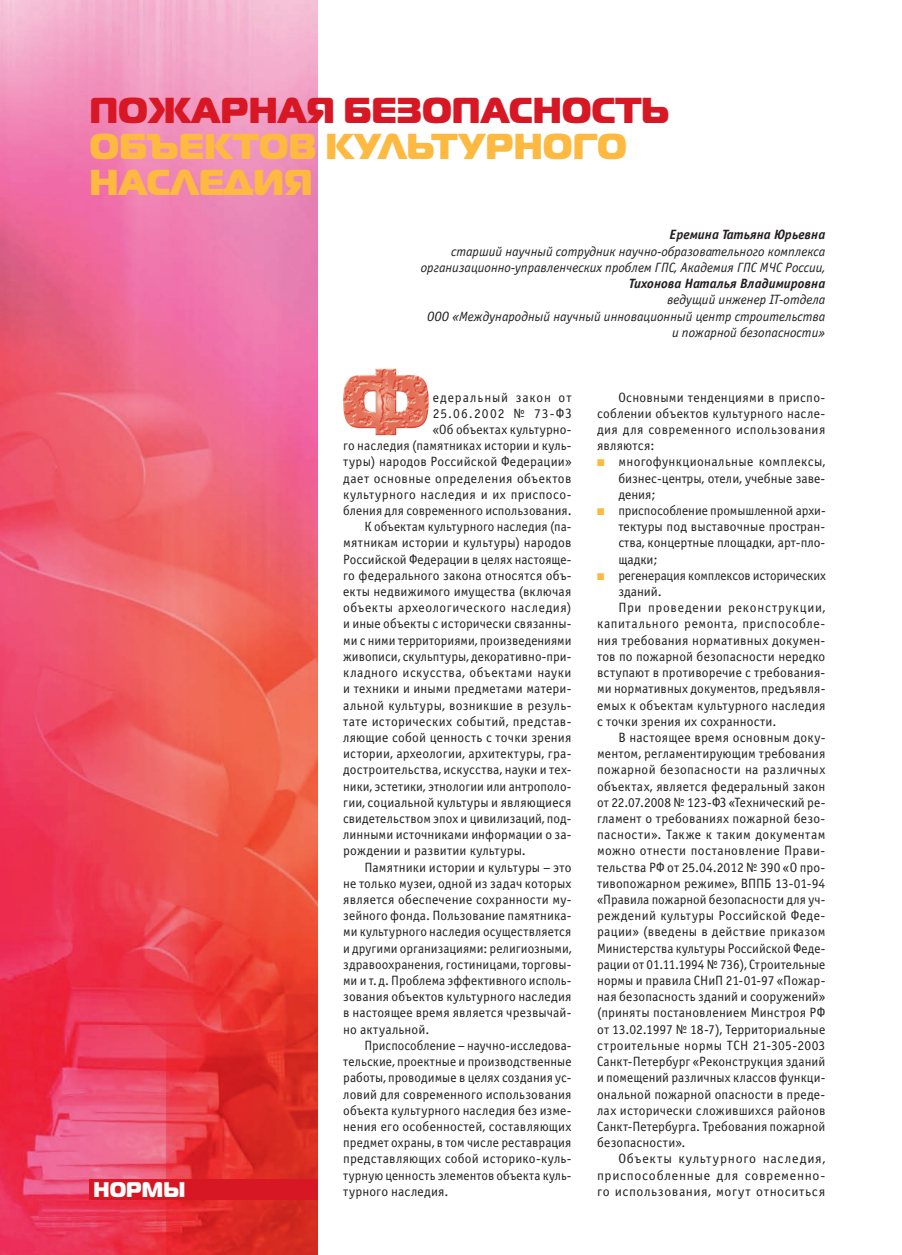
<style>
.page{position:relative;width:902px;height:1255px;background:#fff}
.page>*{position:absolute;margin:0;border:0;box-sizing:border-box;transform-origin:0 0}
.t1{font:36px/36px "Magistral Black C";color:#fdb940}
.t2{font:36px "Magistral Black C";color:#d71824}
.t3{font:21.3px "Magistral Black C";color:#fff;scale:.94 1}
.t4{font:13.5px/16.2px "Officina Sans C";letter-spacing:.01em;color:#231f20;text-align:justify}
.t5{font:italic 13.5px/16.2px "Officina Sans C";color:#231f20;text-align:right}
.t6{font:13.5px "Officina Sans C";letter-spacing:.03em;color:#231f20}
.t7{font:13.5px "Officina Sans C";letter-spacing:.035em;color:#231f20}
.t8{font:13.5px "Officina Sans C";letter-spacing:.04em;color:#231f20}
.t9{font:13.5px "Officina Sans C";letter-spacing:.055em;color:#231f20}
.t10{font:italic 700 13.5px "Officina Sans C";color:#231f20}
.t11{font:13.5px "Officina Sans C";letter-spacing:-.01em;color:#231f20}
.t12{font:13.5px "Officina Sans C";letter-spacing:.05em;color:#231f20}
.t13{font:13.5px "Officina Sans C";letter-spacing:.065em;color:#231f20}
.t14{font:13.5px "Officina Sans C";letter-spacing:.08em;color:#231f20}
.s1{color:#fdb940}
</style>
<div class="page">
<img style="left:0;top:0;width:317px;height:1254px">
<div style="left:89px;top:1179px;width:228px;height:20px;background:#d71824"></div>
<img style="left:343px;top:369px;width:86px;height:66px">
<h1 class="t2" style="left:89px;top:86px;width:581px">ПОЖАРНАЯ БЕЗОПАСНОСТЬ</h1>
<h1 class="t1" style="left:89px;top:126px;width:539px">ОБЪЕКТОВ КУЛЬТУРНОГО<br>НАСЛЕДИЯ</h1>
<h2 class="t3" style="left:94px;top:1175px;width:99px">НОРМЫ</h2>
<p class="t10" style="left:669px;top:227px;width:157px">Еремина Татьяна Юрьевна</p>
<p class="t5" style="left:421px;top:243px;width:406px">старший научный сотрудник научно-образовательного комплекса организационно-управленческих проблем ГПС, Академия ГПС МЧС России,</p>
<p class="t10" style="left:628px;top:276px;width:198px">Тихонова Наталья Владимировна</p>
<p class="t5" style="left:427px;top:292px;width:399px">ведущий инженер IT-отдела<br>ООО «Международный научный инновационный центр строительства и пожарной безопасности»</p>
<p class="t13" style="left:432px;top:389px;width:140px">едеральный закон от</p>
<p class="t14" style="left:432px;top:406px;width:140px">25.06.2002 № 73‑ФЗ</p>
<p class="t4" style="left:432px;top:421px;width:140px">«Об объектах культурно‑</p>
<p class="t4" style="left:343px;top:438px;width:230px">го наследия (памятниках истории и куль‑</p>
<p class="t4" style="left:343px;top:454px;width:230px">туры) народов Российской Федерации»</p>
<p class="t6" style="left:343px;top:470px;width:230px">дает основные определения объектов</p>
<p class="t6" style="left:343px;top:487px;width:230px">культурного наследия и их приспосо‑</p>
<p class="t4" style="left:343px;top:502px;width:230px">бления для современного использования.</p>
<p class="t4" style="left:364px;top:519px;width:208px">К объектам культурного наследия (па‑</p>
<p class="t4" style="left:343px;top:535px;width:230px">мятникам истории и культуры) народов</p>
<p class="t4" style="left:343px;top:551px;width:230px">Российской Федерации в целях настояще‑</p>
<p class="t4" style="left:343px;top:567px;width:230px">го федерального закона относятся объ‑</p>
<p class="t4" style="left:343px;top:583px;width:230px">екты недвижимого имущества (включая</p>
<p class="t7" style="left:343px;top:600px;width:230px">объекты археологического наследия)</p>
<p class="t4" style="left:343px;top:616px;width:230px">и иные объекты с исторически связанны‑</p>
<p class="t4" style="left:343px;top:632px;width:230px">ми с ними территориями, произведениями</p>
<p class="t4" style="left:343px;top:648px;width:230px">живописи, скульптуры, декоративно‑при‑</p>
<p class="t7" style="left:343px;top:665px;width:230px">кладного искусства, объектами науки</p>
<p class="t4" style="left:343px;top:681px;width:230px">и техники и иными предметами матери‑</p>
<p class="t4" style="left:343px;top:697px;width:230px">альной культуры, возникшие в резуль‑</p>
<p class="t6" style="left:343px;top:713px;width:230px">тате исторических событий, представ‑</p>
<p class="t4" style="left:343px;top:729px;width:230px">ляющие собой ценность с точки зрения</p>
<p class="t4" style="left:343px;top:745px;width:230px">истории, археологии, архитектуры, гра‑</p>
<p class="t4" style="left:343px;top:762px;width:230px">достроительства, искусства, науки и тех‑</p>
<p class="t4" style="left:343px;top:778px;width:230px">ники, эстетики, этнологии или антрополо‑</p>
<p class="t4" style="left:343px;top:794px;width:230px">гии, социальной культуры и являющиеся</p>
<p class="t4" style="left:343px;top:810px;width:230px">свидетельством эпох и цивилизаций, под‑</p>
<p class="t4" style="left:343px;top:826px;width:230px">линными источниками информации о за‑</p>
<p class="t4" style="left:343px;top:843px;width:184px">рождении и развитии культуры.</p>
<p class="t4" style="left:364px;top:859px;width:208px">Памятники истории и культуры – это</p>
<p class="t4" style="left:343px;top:875px;width:230px">не только музеи, одной из задач которых</p>
<p class="t4" style="left:343px;top:891px;width:230px">является обеспечение сохранности му‑</p>
<p class="t4" style="left:343px;top:907px;width:230px">зейного фонда. Пользование памятника‑</p>
<p class="t4" style="left:343px;top:924px;width:230px">ми культурного наследия осуществляется</p>
<p class="t4" style="left:343px;top:940px;width:230px">и другими организациями: религиозными,</p>
<p class="t4" style="left:343px;top:956px;width:230px">здравоохранения, гостиницами, торговы‑</p>
<p class="t4" style="left:343px;top:972px;width:230px">ми и т.д. Проблема эффективного исполь‑</p>
<p class="t4" style="left:343px;top:988px;width:230px">зования объектов культурного наследия</p>
<p class="t4" style="left:343px;top:1005px;width:230px">в настоящее время является чрезвычай‑</p>
<p class="t4" style="left:343px;top:1021px;width:88px">но актуальной.</p>
<p class="t4" style="left:364px;top:1037px;width:208px">Приспособление – научно‑исследова‑</p>
<p class="t4" style="left:343px;top:1053px;width:230px">тельские, проектные и производственные</p>
<p class="t4" style="left:343px;top:1069px;width:230px">работы, проводимые в целях создания ус‑</p>
<p class="t4" style="left:343px;top:1086px;width:230px">ловий для современного использования</p>
<p class="t4" style="left:343px;top:1102px;width:230px">объекта культурного наследия без изме‑</p>
<p class="t4" style="left:343px;top:1118px;width:230px">нения его особенностей, составляющих</p>
<p class="t4" style="left:343px;top:1134px;width:230px">предмет охраны, в том числе реставрация</p>
<p class="t4" style="left:343px;top:1150px;width:230px">представляющих собой историко‑куль‑</p>
<p class="t4" style="left:343px;top:1167px;width:230px">турную ценность элементов объекта куль‑</p>
<p class="t4" style="left:343px;top:1183px;width:107px">турного наследия.</p>
<p class="t4" style="left:597px;top:389px;width:230px;text-indent:21px">Основными тенденциями в приспо‑ соблении объектов культурного насле‑ дия для современного использования являются:</p>
<p class="t4" style="left:618px;top:454px;width:208px;text-indent:-21px"><span class="s1">■</span> многофункциональные комплексы, бизнес‑центры, отели, учебные заве‑ дения;</p>
<p class="t4" style="left:618px;top:502px;width:209px;text-indent:-21px"><span class="s1">■</span> приспособление промышленной архи‑ тектуры под выставочные простран‑ ства, концертные площадки, арт‑пло‑ щадки;</p>
<p class="t11" style="left:597px;top:568px;width:230px"><span class="s1">■</span> регенерация комплексов исторических</p>
<p class="t4" style="left:618px;top:583px;width:45px">зданий.</p>
<p class="t9" style="left:618px;top:600px;width:208px">При проведении реконструкции,</p>
<p class="t8" style="left:597px;top:616px;width:230px">капитального ремонта, приспособле‑</p>
<p class="t4" style="left:597px;top:632px;width:230px">ния требования нормативных докумен‑</p>
<p class="t4" style="left:597px;top:648px;width:230px">тов по пожарной безопасности нередко</p>
<p class="t4" style="left:597px;top:664px;width:230px">вступают в противоречие с требования‑</p>
<p class="t4" style="left:597px;top:681px;width:230px">ми нормативных документов, предъявля‑</p>
<p class="t4" style="left:597px;top:697px;width:230px">емых к объектам культурного наследия</p>
<p class="t4" style="left:597px;top:713px;width:181px">с точки зрения их сохранности.</p>
<p class="t4" style="left:618px;top:729px;width:208px">В настоящее время основным доку‑</p>
<p class="t4" style="left:597px;top:745px;width:230px">ментом, регламентирующим требования</p>
<p class="t4" style="left:597px;top:762px;width:230px">пожарной безопасности на различных</p>
<p class="t4" style="left:597px;top:778px;width:230px">объектах, является федеральный закон</p>
<p class="t4" style="left:597px;top:794px;width:230px">от 22.07.2008 № 123‑ФЗ «Технический ре‑</p>
<p class="t4" style="left:597px;top:810px;width:230px">гламент о требованиях пожарной безо‑</p>
<p class="t6" style="left:597px;top:827px;width:230px">пасности». Также к таким документам</p>
<p class="t6" style="left:597px;top:843px;width:230px">можно отнести постановление Прави‑</p>
<p class="t4" style="left:597px;top:859px;width:230px">тельства РФ от 25.04.2012 № 390 «О про‑</p>
<p class="t4" style="left:597px;top:875px;width:230px">тивопожарном режиме», ВППБ 13‑01‑94</p>
<p class="t4" style="left:597px;top:891px;width:230px">«Правила пожарной безопасности для уч‑</p>
<p class="t4" style="left:597px;top:907px;width:230px">реждений культуры Российской Феде‑</p>
<p class="t4" style="left:597px;top:924px;width:230px">рации» (введены в действие приказом</p>
<p class="t4" style="left:597px;top:940px;width:230px">Министерства культуры Российской Феде‑</p>
<p class="t4" style="left:597px;top:956px;width:230px">рации от 01.11.1994 № 736), Строительные</p>
<p class="t4" style="left:597px;top:972px;width:230px">нормы и правила СНиП 21‑01‑97 «Пожар‑</p>
<p class="t4" style="left:597px;top:988px;width:230px">ная безопасность зданий и сооружений»</p>
<p class="t4" style="left:597px;top:1005px;width:230px">(приняты постановлением Минстроя РФ</p>
<p class="t4" style="left:597px;top:1021px;width:230px">от 13.02.1997 № 18‑7), Территориальные</p>
<p class="t4" style="left:597px;top:1037px;width:230px">строительные нормы ТСН 21‑305‑2003</p>
<p class="t4" style="left:597px;top:1053px;width:230px">Санкт‑Петербург «Реконструкция зданий</p>
<p class="t4" style="left:597px;top:1069px;width:230px">и помещений различных классов функци‑</p>
<p class="t4" style="left:597px;top:1086px;width:230px">ональной пожарной опасности в преде‑</p>
<p class="t4" style="left:597px;top:1102px;width:230px">лах исторически сложившихся районов</p>
<p class="t4" style="left:597px;top:1118px;width:230px">Санкт‑Петербурга. Требования пожарной</p>
<p class="t4" style="left:597px;top:1134px;width:90px">безопасности».</p>
<p class="t9" style="left:618px;top:1151px;width:208px">Объекты культурного наследия,</p>
<p class="t12" style="left:597px;top:1167px;width:230px">приспособленные для современно‑</p>
<p class="t8" style="left:597px;top:1183px;width:230px">го использования, могут относиться</p>
</div>
